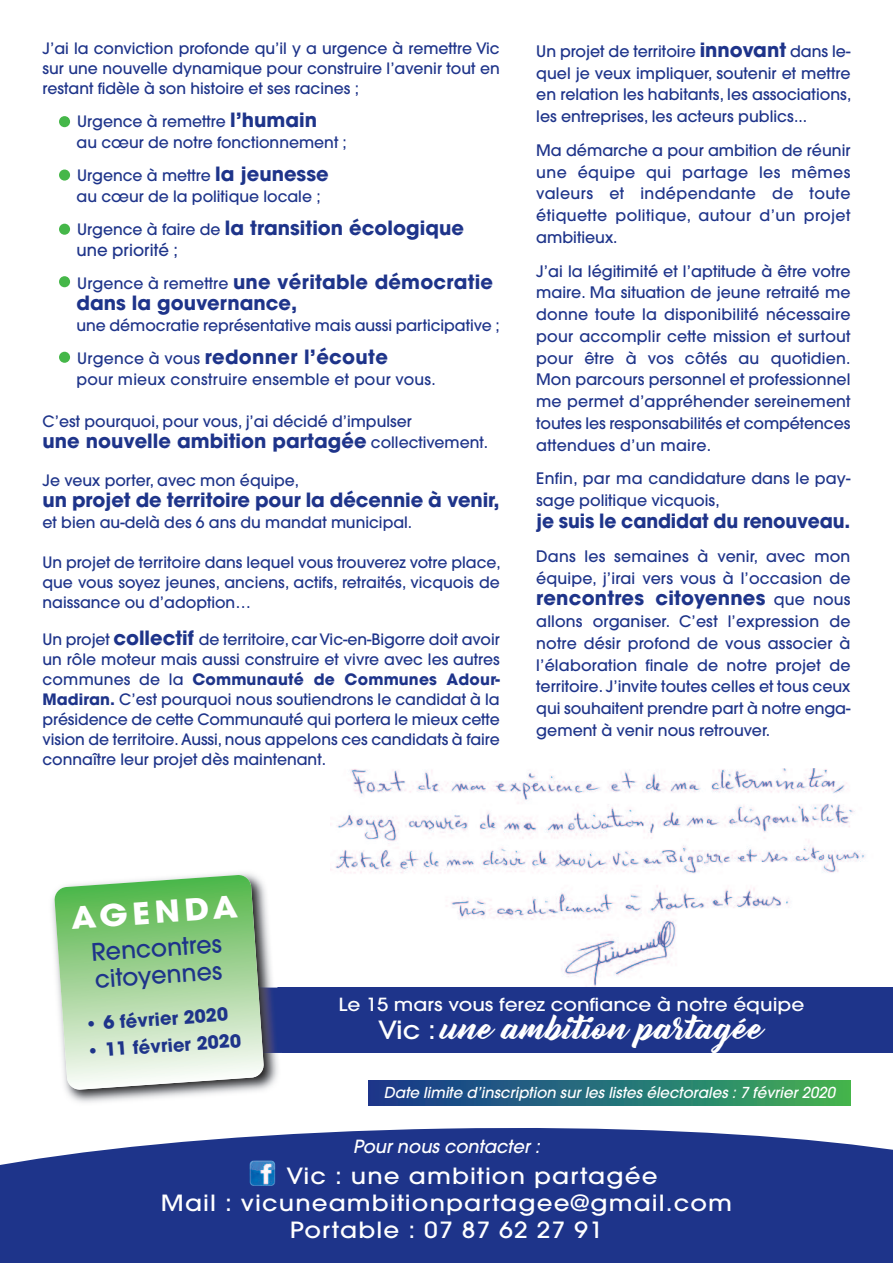
<style>
.page{position:relative;width:893px;height:1263px;background:#fff}
.page>*{position:absolute;margin:0;border:0;box-sizing:border-box;transform-origin:0 0}
.t1{font:30px "Bernadette";color:#fff;scale:1.12 1}
.t2{font:700 30px "Avant Garde";color:#fff;scale:1.11 1}
.t3{font:500 24px/27px "Avant Garde";color:#1e348a}
.t4{font:500 22.2px "Avant Garde";letter-spacing:.045em;color:#fff;scale:1.11 1}
.t5{font:700 19.5px/21px "Avant Garde";color:#1e348a}
.t6{font:700 19.5px "Avant Garde";color:#1e348a;scale:.96 1}
.t7{font:500 18px "Avant Garde";color:#fff;scale:1.12 1}
.t8{font:700 18px "Avant Garde";color:#1e348a}
.t9{font:italic 500 18px "Avant Garde";color:#fff}
.t10{font:500 16.5px "Avant Garde";color:#1e348a}
.t11{font:500 15.75px/21.8px "Avant Garde";color:#1e348a;text-align:justify}
.t12{font:500 15.6px/20px "Avant Garde";color:#1e348a;text-align:justify}
.t13{font:italic 500 15px "Avant Garde";color:#fff}
.s1{font-weight:700;font-size:18px}
.s2{font-weight:700;font-size:19.5px}
.s3{font-size:18px}
.s4{font-weight:500;font-size:15.6px}
.s5{font-size:15.75px}
.s6{font-weight:700}
.s7{font-weight:500;font-size:15.75px}
.s8{font-family:"Avant Garde";font-weight:500;font-size:24.9px}
</style>
<div class="page">
<svg style="left:0;top:1128px;width:893px;height:135px;fill:#1e348a"></svg>
<div style="left:368px;top:1080px;width:482px;height:25px;background:linear-gradient(to right,#153593,#3db157)"></div>
<img style="left:331px;top:769px;width:545px;height:219px">
<div style="left:250px;top:988px;width:643px;height:65px;background:#1e348a"></div>
<img style="left:52px;top:873px;width:233px;height:230px">
<img style="left:264px;top:988px;width:18px;height:65px">
<svg style="left:54px;top:874px;width:210px;height:216px"></svg>
<img style="left:250px;top:1160px;width:25px;height:26px;border-radius:4px">
<div style="left:59px;top:116px;width:11px;height:11px;background:#45b749;border-radius:50%"></div>
<div style="left:59px;top:170px;width:11px;height:11px;background:#45b749;border-radius:50%"></div>
<div style="left:59px;top:224px;width:11px;height:11px;background:#45b749;border-radius:50%"></div>
<div style="left:59px;top:276px;width:11px;height:11px;background:#45b749;border-radius:50%"></div>
<div style="left:59px;top:352px;width:11px;height:11px;background:#45b749;border-radius:50%"></div>
<p class="t12" style="left:43px;top:40px;width:459px">J’ai la conviction profonde qu’il y a urgence à remettre Vic sur une nouvelle dynamique pour construire l’avenir tout en restant fidèle à son histoire et ses racines ;</p>
<p class="t12" style="left:77px;top:112px;width:272px;line-height:21px;text-indent:-17px"><span class="s1">•</span> Urgence à remettre <span class="s2">l’humain<br></span>au cœur de notre fonctionnement ;</p>
<p class="t12" style="left:60px;top:166px;width:271px;line-height:21px;text-align:center"><span class="s1">•</span> Urgence à mettre <span class="s2">la jeunesse </span>au cœur de la politique locale ;</p>
<p class="t5" style="left:60px;top:220px;width:406px"><span class="s3">•</span> <span class="s4">Urgence à faire de</span> la transition écologique</p>
<p class="t10" style="left:77px;top:244px;width:103px">une priorité ;</p>
<p class="t5" style="left:77px;top:274px;width:418px;text-indent:-17px"><span class="s3">•</span> <span class="s4">Urgence à remettre</span> une véritable démocratie dans la gouvernance,</p>
<p class="t12" style="left:77px;top:317px;width:425px">une démocratie représentative mais aussi participative ;</p>
<p class="t5" style="left:60px;top:349px;width:330px"><span class="s3">•</span> <span class="s4">Urgence à vous</span> redonner l’écoute</p>
<p class="t12" style="left:77px;top:371px;width:361px">pour mieux construire ensemble et pour vous.</p>
<p class="t12" style="left:43px;top:413px;width:371px">C’est pourquoi, pour vous, j’ai décidé d’impulser</p>
<p class="t5" style="left:43px;top:433px;width:447px">une nouvelle ambition partagée <span class="s4">collectivement.</span></p>
<p class="t12" style="left:43px;top:471px;width:258px">Je veux porter, avec mon équipe,</p>
<p class="t5" style="left:43px;top:491px;width:459px">un projet de territoire pour la décennie à venir,</p>
<p class="t12" style="left:43px;top:513px;width:371px"><span class="s5">e</span>t bien au-delà des 6 ans du mandat municipal.</p>
<p class="t12" style="left:43px;top:554px;width:460px">Un projet de territoire dans lequel vous trouverez votre place, que vous soyez jeunes, anciens, actifs, retraités, vicquois de naissance ou d’adoption…</p>
<p class="t12" style="left:43px;top:630px;width:459px">Un projet <span class="s2">collectif</span> de territoire, car Vic-en-Bigorre doit avoir un rôle moteur mais aussi construire et vivre avec les autres communes de la <span class="s6">Communauté de Communes Adour-Madiran.</span> C’est pourquoi nous soutiendrons le candidat à la présidence de cette Communauté qui portera le mieux cette vision de territoire.Aussi, nous appelons ces candidats à faire connaître leur projet dès maintenant.</p>
<p class="t11" style="left:536px;top:42px;width:317px">Un projet de territoire <span class="s2">innovant</span> dans le&shy;quel je veux impliquer, soutenir et mettre en relation les habitants, les associations, les entreprises, les acteurs publics...</p>
<p class="t11" style="left:536px;top:141px;width:316px">Ma démarche a pour ambition de réunir une équipe qui partage les mêmes valeurs et indépendante de toute étiquette politique, autour d’un projet ambitieux.</p>
<p class="t11" style="left:536px;top:261px;width:316px">J’ai la légitimité et l’aptitude à être votre maire. Ma situation de jeune retraité me donne toute la disponibilité nécessaire pour accomplir cette mission et surtout pour être à vos côtés au quotidien.<br>Mon parcours personnel et professionnel me permet d’appréhender sereinement toutes les responsabilités et compétences attendues d’un maire.</p>
<p class="t11" style="left:536px;top:469px;width:316px">Enfin, par ma candidature dans le pay&shy;sage politique vicquois,</p>
<p class="t6" style="left:536px;top:514px;width:329px">je suis le candidat du renouveau.</p>
<p class="t11" style="left:536px;top:546px;width:316px">Dans les semaines à venir, avec mon équipe, j’irai vers vous à l’occasion de</p>
<p class="t5" style="left:536px;top:590px;width:316px">rencontres citoyennes <span class="s7">que nous</span></p>
<p class="t11" style="left:536px;top:612px;width:316px">allons organiser. C’est l’expression de notre désir profond de vous associer à l’élaboration finale de notre projet de territoire. J’invite toutes celles et tous ceux qui souhaitent prendre part à notre enga&shy;gement à venir nous retrouver.</p>
<h1 class="t2" style="left:70px;top:907px;width:152px;rotate:-4deg">AGENDA</h1>
<h2 class="t3" style="left:91px;top:941px;width:132px;rotate:-4deg">Rencontres citoyennes</h2>
<p class="t8" style="left:84px;top:1017px;width:145px;rotate:-4deg">• 6 février 2020</p>
<p class="t8" style="left:86px;top:1044px;width:156px;rotate:-4deg">• 11 février 2020</p>
<p class="t7" style="left:338px;top:997px;width:417px">Le 15 mars vous ferez confiance à notre équipe</p>
<h1 class="t1" style="left:378px;top:1004px;width:346px"><span class="s8">Vic :</span> une ambition partagée</h1>
<p class="t13" style="left:384px;top:1086px;width:453px">Date limite d’inscription sur les listes électorales : 7 février 2020</p>
<p class="t9" style="left:353px;top:1139px;width:188px">Pour nous contacter :</p>
<h3 class="t4" style="left:287px;top:1168px;width:336px">Vic : une ambition partagée</h3>
<h3 class="t4" style="left:161px;top:1195px;width:516px">Mail : vicuneambitionpartagee@gmail.com</h3>
<h3 class="t4" style="left:290px;top:1222px;width:283px">Portable : 07 87 62 27 91</h3>
</div>
